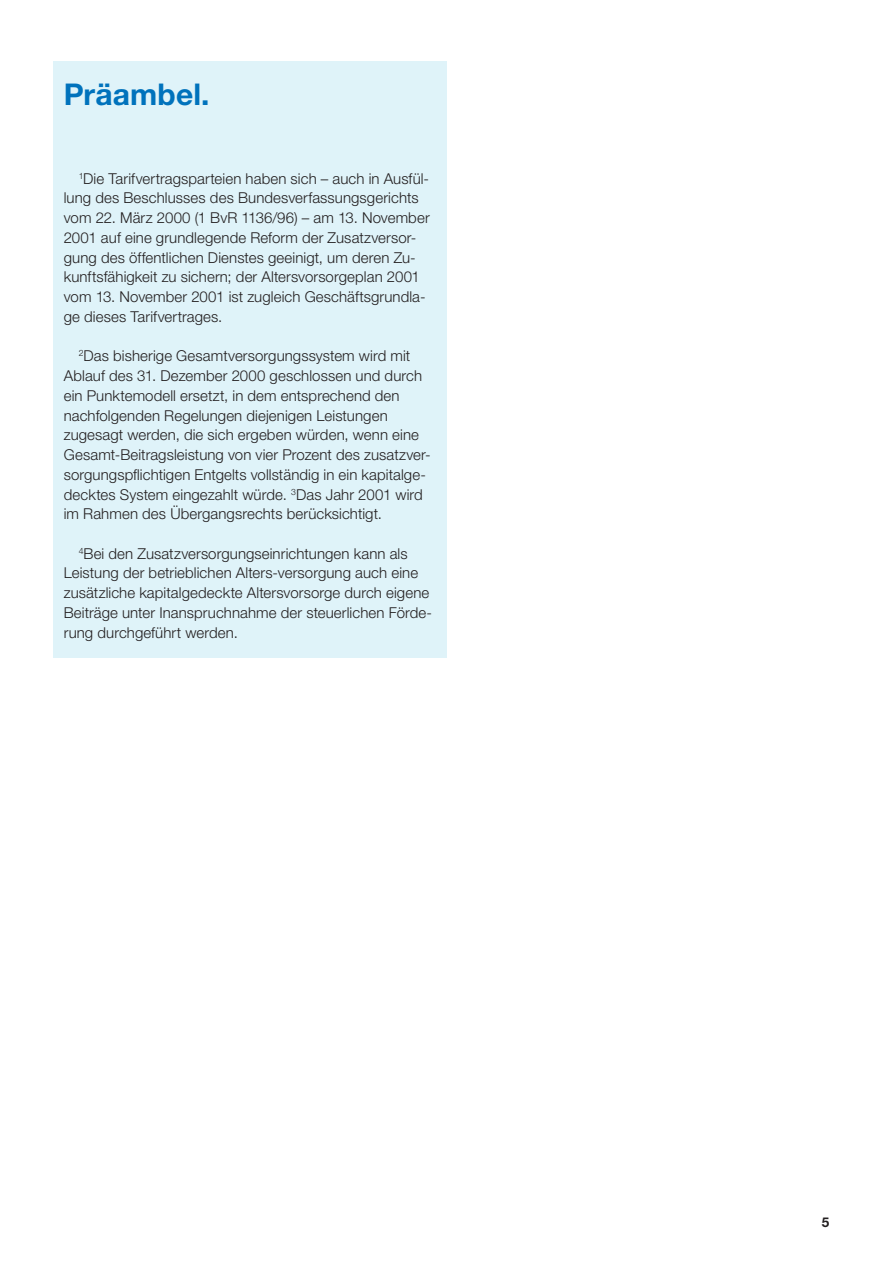
<style>
.page{position:relative;width:893px;height:1263px;background:#fff}
.page>*{position:absolute;margin:0;border:0;box-sizing:border-box;transform-origin:0 0}
.t1{font:700 30px "Helvetica Neue LT Pro";letter-spacing:.005em;color:#0072bc}
.t2{font:300 15px/19.8px "Helvetica Neue LT Pro";letter-spacing:.005em;color:#231f20}
.t3{font:700 13.5px "Helvetica Neue LT Pro";color:#231f20}
</style>
<div class="page">
<div style="left:53px;top:61px;width:393px;height:596px;background:#dff3f9"></div>
<h1 class="t1" style="left:64px;top:75px;width:147px">Präambel.</h1>
<p class="t2" style="left:64px;top:168px;width:367px;text-indent:15px"><sup>1</sup>Die Tarifvertragsparteien haben sich – auch in Ausfül&shy;lung des Beschlusses des Bundesverfassungsgerichts vom 22. März 2000 (1 BvR 1136/96) – am 13. November 2001 auf eine grundlegende Reform der Zusatzversor&shy;gung des öffentlichen Dienstes geeinigt, um deren Zu&shy;kunftsfähigkeit zu sichern; der Altersvorsorgeplan 2001 vom 13. November 2001 ist zugleich Geschäftsgrundla&shy;ge dieses Tarifvertrages.</p>
<p class="t2" style="left:64px;top:346px;width:368px;text-indent:15px"><sup>2</sup>Das bisherige Gesamtversorgungssystem wird mit Ablauf des 31. Dezember 2000 geschlossen und durch ein Punktemodell ersetzt, in dem entsprechend den nachfolgenden Regelungen diejenigen Leistungen zugesagt werden, die sich ergeben würden, wenn eine Gesamt-Beitragsleistung von vier Prozent des zusatzver&shy;sorgungspflichtigen Entgelts vollständig in ein kapitalge&shy;decktes System eingezahlt würde. <sup>3</sup>Das Jahr 2001 wird im Rahmen des Übergangsrechts berücksichtigt.</p>
<p class="t2" style="left:64px;top:543px;width:370px;text-indent:15px"><sup>4</sup>Bei den Zusatzversorgungseinrichtungen kann als Leistung der betrieblichen Alters-versorgung auch eine zusätzliche kapitalgedeckte Altersvorsorge durch eigene Beiträge unter Inanspruchnahme der steuerlichen Förde&shy;rung durchgeführt werden.</p>
<p class="t3" style="left:822px;top:1213px;width:9px">5</p>
</div>
